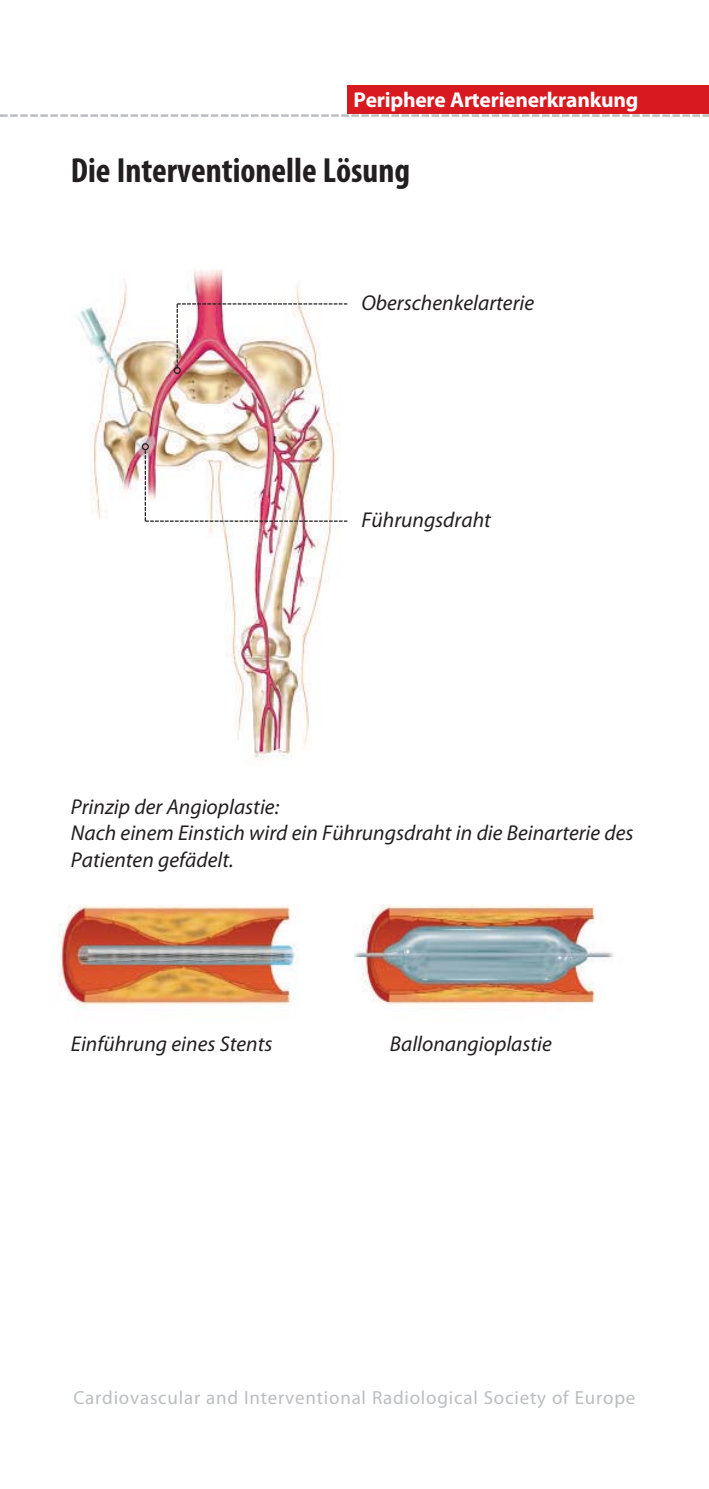
<style>
.page{position:relative;width:709px;height:1489px;background:#fff}
.page>*{position:absolute;margin:0;border:0;box-sizing:border-box;transform-origin:0 0}
.t1{font:700 condensed 35px "Myriad Pro";color:#231f20}
.t2{font:italic 21.5px/26.2px "Myriad Pro";color:#231f20}
.t3{font:700 21.5px "Myriad Pro";letter-spacing:-.01em;color:#fff}
.t4{font:19px "Myriad Pro";letter-spacing:.04em;color:#bbbdc0}
</style>
<div class="page">
<div style="left:347px;top:85px;width:362px;height:28px;background:#d81920"></div>
<svg style="left:0;top:114px;width:709px;height:3px"></svg>
<img style="left:78px;top:269px;width:270px;height:491px">
<img style="left:59px;top:904px;width:240px;height:104px">
<div style="left:174px;top:367px;width:7px;height:7px;border:2px solid #231f20;border-radius:50%"></div>
<img style="left:177px;top:303px;width:170px;height:65px">
<div style="left:142px;top:443px;width:7px;height:7px;border:2px solid #231f20;border-radius:50%"></div>
<img style="left:145px;top:450px;width:202px;height:71px">
<img style="left:354px;top:904px;width:260px;height:102px">
<p class="t3" style="left:353px;top:92px;width:286px">Periphere Arterienerkrankung</p>
<h1 class="t1" style="left:71px;top:157px;width:341px">Die Interventionelle Lösung</h1>
<p class="t2" style="left:361px;top:292px;width:174px">Oberschenkelarterie</p>
<p class="t2" style="left:361px;top:508px;width:131px">Führungsdraht</p>
<p class="t2" style="left:71px;top:795px;width:564px">Prinzip der Angioplastie:<br>Nach einem Einstich wird ein Führungsdraht in die Beinarterie des<br>Patienten gefädelt.</p>
<p class="t2" style="left:71px;top:1032px;width:203px">Einführung eines Stents</p>
<p class="t2" style="left:390px;top:1032px;width:163px">Ballonangioplastie</p>
<p class="t4" style="left:73px;top:1389px;width:563px">Cardiovascular and Interventional Radiological Society of Europe</p>
</div>
